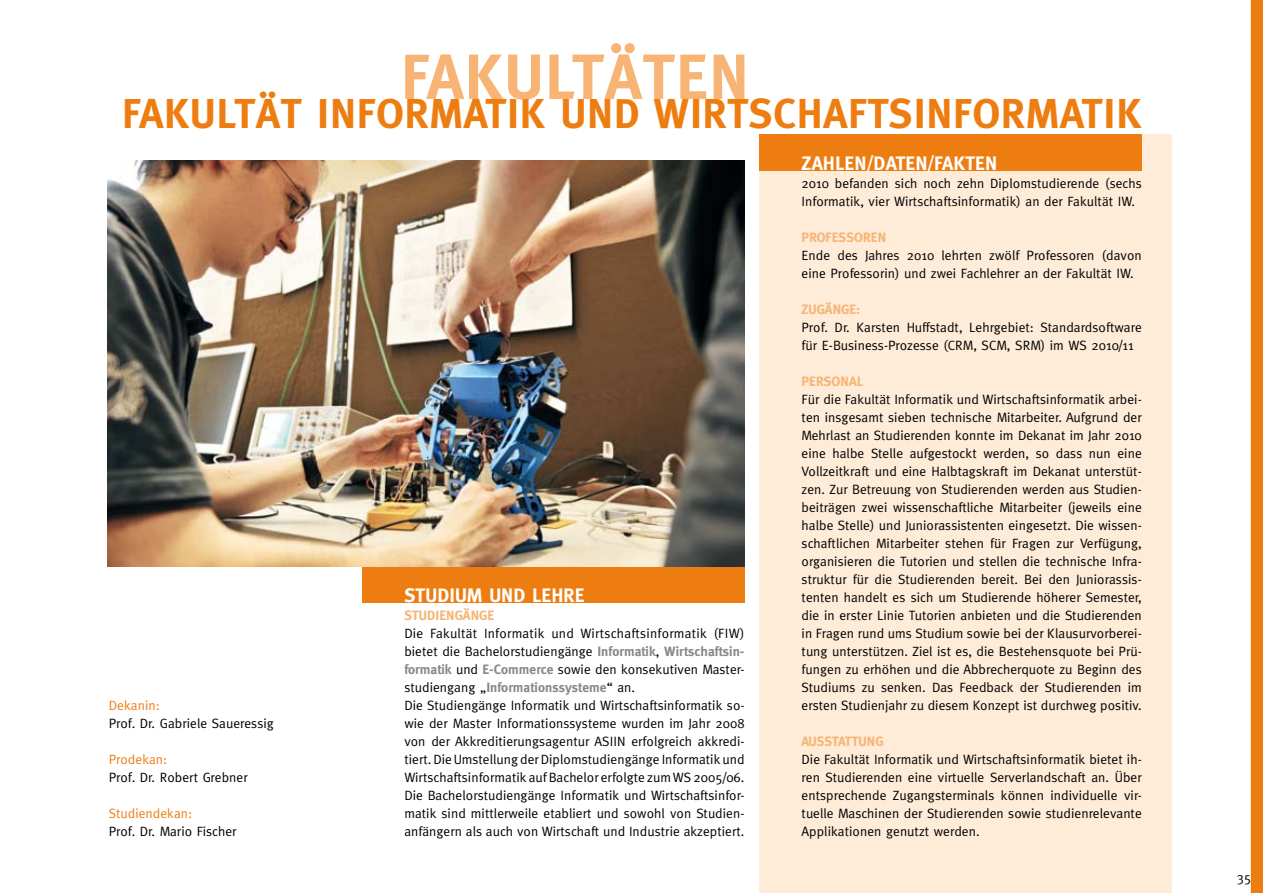
<style>
.page{position:relative;width:1263px;height:893px;background:#fff}
.page>*{position:absolute;margin:0;border:0;box-sizing:border-box;transform-origin:0 0}
.t1{font:700 63.75px "Meta";letter-spacing:.02em;color:#f7b474}
.t2{font:700 41.85px "Meta";letter-spacing:.02em;color:#ee7d11}
.t3{font:700 19.5px "Meta";letter-spacing:.005em;color:#fff}
.t4{font:13.5px/18px "Meta";letter-spacing:.005em;color:#000}
.s1{color:#ee7d11}
.s2{font-weight:700;color:#f7b474}
.s3{font-weight:700;color:#87888a}
</style>
<div class="page">
<div style="left:1251px;top:0;width:12px;height:893px;background:#ee7d11"></div>
<div style="left:759px;top:134px;width:412px;height:759px;background:#feebd8"></div>
<div style="left:759px;top:134px;width:383px;height:36px;background:#ee7d11"></div>
<div style="left:362px;top:566px;width:382px;height:36px;background:#ee7d11"></div>
<img style="left:108px;top:161px;width:636px;height:405px">
<p class="t1" style="left:401px;top:40px;width:350px">FAKULTÄTEN</p>
<p class="t2" style="left:122px;top:89px;width:1021px">FAKULTÄT INFORMATIK UND WIRTSCHAFTSINFORMATIK</p>
<p class="t4" style="left:109px;top:696px;width:166px"><span class="s1">Dekanin:<br></span>Prof. Dr. Gabriele Saueressig</p>
<p class="t4" style="left:109px;top:750px;width:140px"><span class="s1">Prodekan:<br></span>Prof. Dr. Robert Grebner</p>
<p class="t4" style="left:109px;top:804px;width:129px"><span class="s1">Studiendekan:<br></span>Prof. Dr. Mario Fischer</p>
<p class="t3" style="left:404px;top:584px;width:182px">STUDIUM UND LEHRE</p>
<p class="t4" style="left:404px;top:606px;width:342px"><span class="s2">STUDIENGÄNGE<br></span>Die Fakultät Informatik und Wirtschaftsinformatik (FIW) bietet die Bachelorstudiengänge <span class="s3">Informatik</span>, <span class="s3">Wirtschaftsin&shy;formatik</span> und <span class="s3">E-Commerce</span> sowie den konsekutiven Master&shy;studiengang „<span class="s3">Informationssysteme</span>“ an.<br>Die Studiengänge Informatik und Wirtschaftsinformatik so&shy;wie der Master Informationssysteme wurden im Jahr 2008 von der Akkreditierungsagentur ASIIN erfolgreich akkredi&shy;tiert. Die Umstellung der Diplomstudiengänge Informatik und Wirtschaftsinformatik auf Bachelor erfolgte zum WS 2005/06.<br>Die Bachelorstudiengänge Informatik und Wirtschaftsinfor&shy;matik sind mittlerweile etabliert und sowohl von Studien&shy;anfängern als auch von Wirtschaft und Industrie akzeptiert.</p>
<p class="t3" style="left:801px;top:152px;width:197px">ZAHLEN/DATEN/FAKTEN</p>
<p class="t4" style="left:801px;top:174px;width:342px">2010 befanden sich noch zehn Diplomstudierende (sechs<br>Informatik, vier Wirtschaftsinformatik) an der Fakultät IW.</p>
<p class="t4" style="left:801px;top:228px;width:342px"><span class="s2">PROFESSOREN<br></span>Ende des Jahres 2010 lehrten zwölf Professoren (davon eine Professorin) und zwei Fachlehrer an der Fakultät IW.</p>
<p class="t4" style="left:801px;top:300px;width:342px"><span class="s2">ZUGÄNGE:<br></span>Prof. Dr. Karsten Huffstadt, Lehrgebiet: Standardsoftware für E-Business-Prozesse (CRM, SCM, SRM) im WS 2010/11</p>
<p class="t4" style="left:801px;top:372px;width:342px"><span class="s2">PERSONAL<br></span>Für die Fakultät Informatik und Wirtschaftsinformatik arbei&shy;ten insgesamt sieben technische Mitarbeiter. Aufgrund der Mehrlast an Studierenden konnte im Dekanat im Jahr 2010 eine halbe Stelle aufgestockt werden, so dass nun eine Vollzeitkraft und eine Halbtagskraft im Dekanat unterstüt&shy;zen. Zur Betreuung von Studierenden werden aus Studien&shy;beiträgen zwei wissenschaftliche Mitarbeiter (jeweils eine halbe Stelle) und Juniorassistenten eingesetzt. Die wissen&shy;schaftlichen Mitarbeiter stehen für Fragen zur Verfügung, organisieren die Tutorien und stellen die technische Infra&shy;struktur für die Studierenden bereit. Bei den Juniorassis&shy;tenten handelt es sich um Studierende höherer Semester, die in erster Linie Tutorien anbieten und die Studierenden in Fragen rund ums Studium sowie bei der Klausurvorberei&shy;tung unterstützen. Ziel ist es, die Bestehensquote bei Prü&shy;fungen zu erhöhen und die Abbrecherquote zu Beginn des Studiums zu senken. Das Feedback der Studierenden im ersten Studienjahr zu diesem Konzept ist durchweg positiv.</p>
<p class="t4" style="left:801px;top:732px;width:342px"><span class="s2">AUSSTATTUNG<br></span>Die Fakultät Informatik und Wirtschaftsinformatik bietet ih&shy;ren Studierenden eine virtuelle Serverlandschaft an. Über entsprechende Zugangsterminals können individuelle vir&shy;tuelle Maschinen der Studierenden sowie studienrelevante Applikationen genutzt werden.</p>
<p class="t4" style="left:1237px;top:869px;width:16px">35</p>
</div>
